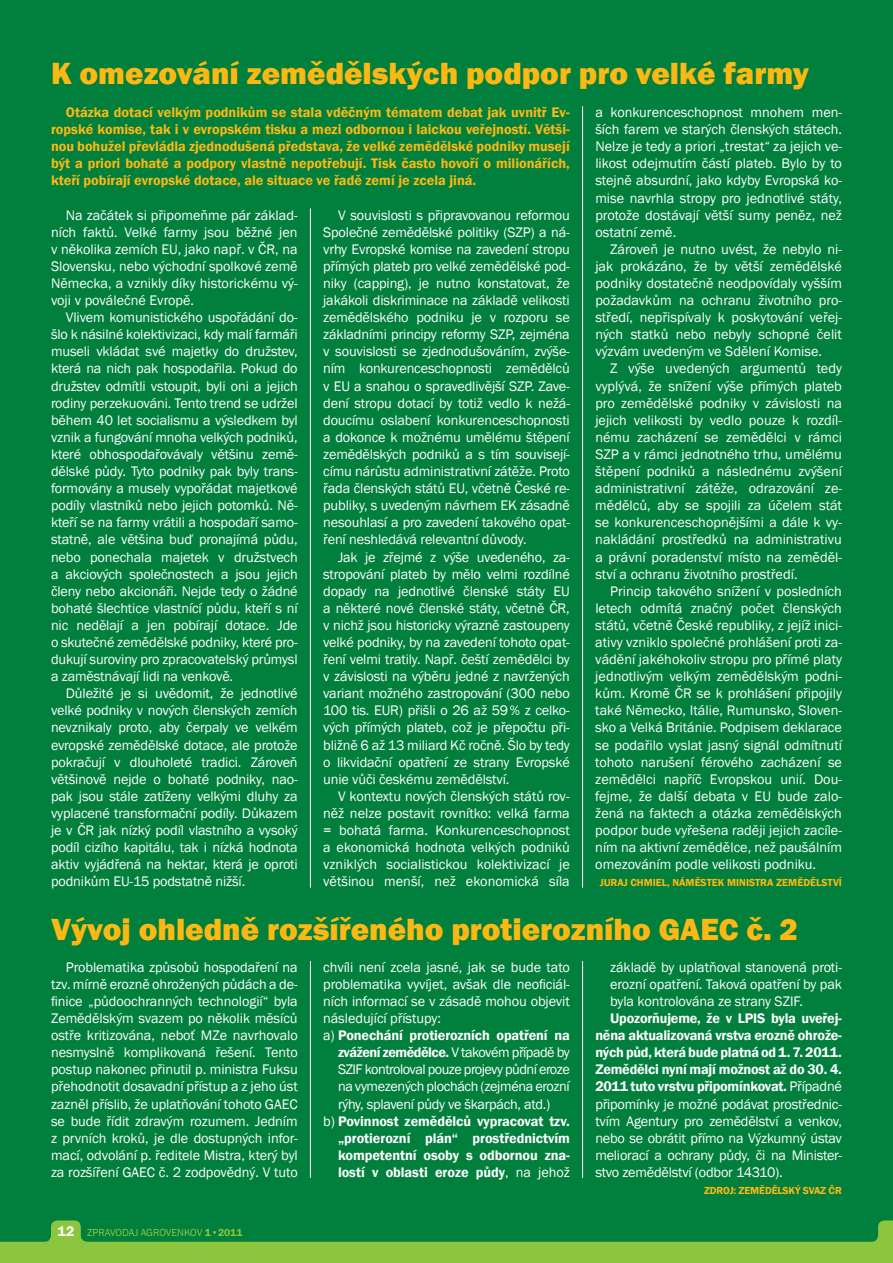
<style>
.page{position:relative;width:893px;height:1263px;background:#007f3d}
.page>*{position:absolute;margin:0;border:0;box-sizing:border-box;transform-origin:0 0}
.t1{font:800 31.5px "Franklin Gothic";color:#fdb813}
.t2{font:14.25px/17.1px "Franklin Gothic";letter-spacing:-.005em;color:#fff;text-align:justify}
.t3{font:600 14.25px/17.1px "Franklin Gothic";color:#fdb813;text-align:justify}
.t4{font:600 14.25px "Franklin Gothic";letter-spacing:-.005em;color:#fff}
.t5{font:14.25px "Franklin Gothic";letter-spacing:-.035em;color:#fff}
.t6{font:600 14.25px "Franklin Gothic";letter-spacing:-.035em;color:#fff}
.t7{font:14.25px "Franklin Gothic";letter-spacing:-.025em;color:#fff}
.t8{font:600 10.5px "Franklin Gothic";color:#fdb813}
.t9{font:10.5px "Franklin Gothic";color:#8cc63f}
.s1{font-weight:600;font-size:14.25px;color:#fff}
.s2{font-weight:600}
.s3{font-weight:400}
</style>
<div class="page">
<svg style="left:0;top:1220px;width:893px;height:43px"></svg>
<hr style="left:310px;top:208px;width:1px;height:680px;background:#fff">
<hr style="left:310px;top:961px;width:1px;height:217px;background:#fff">
<hr style="left:582px;top:106px;width:1px;height:782px;background:#fff">
<hr style="left:582px;top:961px;width:1px;height:217px;background:#fff">
<h1 class="t1" style="left:51px;top:55px;width:759px">K omezování zemědělských podpor pro velké farmy</h1>
<p class="t3" style="left:51px;top:103px;width:520px;text-indent:15px">Otázka dotací velkým podnikům se stala vděčným tématem debat jak uvnitř Ev&shy;ropské komise, tak i v evropském tisku a mezi odbornou i laickou veřejností. Větši&shy;nou bohužel převládla zjednodušená představa, že velké zemědělské podniky musejí být a priori bohaté a podpory vlastně nepotřebují. Tisk často hovoří o milionářích, kteří pobírají evropské dotace, ale situace ve řadě zemí je zcela jiná.</p>
<p class="t2" style="left:595px;top:103px;width:248px">a konkurenceschopnost mnohem men&shy;ších farem ve starých členských státech.<br>Nelze je tedy a priori „trestat“ za jejich ve&shy;likost odejmutím částí plateb. Bylo by to stejně absurdní, jako kdyby Evropská ko&shy;mise navrhla stropy pro jednotlivé státy, protože dostávají větší sumy peněz, než ostatní země.</p>
<p class="t2" style="left:595px;top:240px;width:248px;text-indent:15px">Zároveň je nutno uvést, že nebylo ni&shy;jak prokázáno, že by větší zemědělské podniky dostatečně neodpovídaly vyšším požadavkům na ochranu životního pro&shy;středí, nepřispívaly k poskytování veřej&shy;ných statků nebo nebyly schopné čelit výzvám uvedeným ve Sdělení Komise.</p>
<p class="t2" style="left:595px;top:360px;width:248px;text-indent:15px">Z výše uvedených argumentů tedy vyplývá, že snížení výše přímých plateb pro zemědělské podniky v závislosti na jejich velikosti by vedlo pouze k rozdíl&shy;nému zacházení se zemědělci v rámci SZP a v rámci jednotného trhu, umělému štěpení podniků a následnému zvýšení administrativní zátěže, odrazování ze&shy;mědělců, aby se spojili za účelem stát se konkurenceschopnějšími a dále k vy&shy;nakládání prostředků na administrativu a právní poradenství místo na zeměděl&shy;ství a ochranu životního prostředí.</p>
<p class="t2" style="left:595px;top:582px;width:248px;text-indent:15px">Princip takového snížení v posledních letech odmítá značný počet členských států, včetně České republiky, z jejíž inici&shy;ativy vzniklo společné prohlášení proti za&shy;vádění jakéhokoliv stropu pro přímé platy jednotlivým velkým zemědělským podni&shy;kům. Kromě ČR se k prohlášení připojily také Německo, Itálie, Rumunsko, Sloven&shy;sko a Velká Británie. Podpisem deklarace se podařilo vyslat jasný signál odmítnutí tohoto narušení férového zacházení se zemědělci napříč Evropskou unií. Dou&shy;fejme, že další debata v EU bude zalo&shy;žená na faktech a otázka zemědělských podpor bude vyřešena raději jejich zacíle&shy;ním na aktivní zemědělce, než paušálním omezováním podle velikosti podniku.</p>
<p class="t8" style="left:600px;top:877px;width:244px">JURAJ CHMIEL, NÁMĚSTEK MINISTRA ZEMĚDĚLSTVÍ</p>
<p class="t2" style="left:51px;top:206px;width:248px;text-indent:15px">Na začátek si připomeňme pár základ&shy;ních faktů. Velké farmy jsou běžné jen v několika zemích EU, jako např. v ČR, na Slovensku, nebo východní spolkové země Německa, a vznikly díky historickému vý&shy;voji v poválečné Evropě.</p>
<p class="t2" style="left:51px;top:309px;width:248px;text-indent:15px">Vlivem komunistického uspořádání do&shy;šlo k násilné kolektivizaci, kdy malí farmáři museli vkládat své majetky do družstev, která na nich pak hospodařila. Pokud do družstev odmítli vstoupit, byli oni a jejich rodiny perzekuováni. Tento trend se udržel během 40 let socialismu a výsledkem byl vznik a fungování mnoha velkých podniků, které obhospodařovávaly většinu země&shy;dělské půdy. Tyto podniky pak byly trans&shy;formovány a musely vypořádat majetkové podíly vlastníků nebo jejich potomků. Ně&shy;kteří se na farmy vrátili a hospodaří samo&shy;statně, ale většina buď pronajímá půdu, nebo ponechala majetek v družstvech a akciových společnostech a jsou jejich členy nebo akcionáři. Nejde tedy o žádné bohaté šlechtice vlastnící půdu, kteří s ní nic nedělají a jen pobírají dotace. Jde o skutečné zemědělské podniky, které pro&shy;dukují suroviny pro zpracovatelský průmysl a zaměstnávají lidi na venkově.</p>
<p class="t2" style="left:51px;top:685px;width:248px;text-indent:15px">Důležité je si uvědomit, že jednotlivé velké podniky v nových členských zemích nevznikaly proto, aby čerpaly ve velkém evropské zemědělské dotace, ale protože pokračují v dlouholeté tradici. Zároveň většinově nejde o bohaté podniky, nao&shy;pak jsou stále zatíženy velkými dluhy za vyplacené transformační podíly. Důkazem je v ČR jak nízký podíl vlastního a vysoký podíl cizího kapitálu, tak i nízká hodnota aktiv vyjádřená na hektar, která je oproti podnikům EU-15 podstatně nižší.</p>
<p class="t2" style="left:323px;top:206px;width:248px;text-indent:15px">V souvislosti s připravovanou reformou Společné zemědělské politiky (SZP) a ná&shy;vrhy Evropské komise na zavedení stropu přímých plateb pro velké zemědělské pod&shy;niky (capping), je nutno konstatovat, že jakákoli diskriminace na základě velikosti zemědělského podniku je v rozporu se základními principy reformy SZP, zejména v souvislosti se zjednodušováním, zvýše&shy;ním konkurenceschopnosti zemědělců v EU a snahou o spravedlivější SZP. Zave&shy;dení stropu dotací by totiž vedlo k nežá&shy;doucímu oslabení konkurenceschopnosti a dokonce k možnému umělému štěpení zemědělských podniků a s tím souvisejí&shy;címu nárůstu administrativní zátěže. Proto řada členských států EU, včetně České re&shy;publiky, s uvedeným návrhem EK zásadně nesouhlasí a pro zavedení takového opat&shy;ření neshledává relevantní důvody.</p>
<p class="t2" style="left:323px;top:548px;width:248px;text-indent:15px">Jak je zřejmé z výše uvedeného, za&shy;stropování plateb by mělo velmi rozdílné dopady na jednotlivé členské státy EU a některé nové členské státy, včetně ČR, v nichž jsou historicky výrazně zastoupeny velké podniky, by na zavedení tohoto opat&shy;ření velmi tratily. Např. čeští zemědělci by v závislosti na výběru jedné z navržených variant možného zastropování (300 nebo 100 tis. EUR) přišli o 26 až 59 % z celko&shy;vých přímých plateb, což je přepočtu při&shy;bližně 6 až 13 miliard Kč ročně. Šlo by tedy o likvidační opatření ze strany Evropské unie vůči českému zemědělství.</p>
<p class="t2" style="left:323px;top:787px;width:248px;text-indent:15px">V kontextu nových členských států rov&shy;něž nelze postavit rovnítko: velká farma = bohatá farma. Konkurenceschopnost a ekonomická hodnota velkých podniků vzniklých socialistickou kolektivizací je většinou menší, než ekonomická síla</p>
<h1 class="t1" style="left:51px;top:911px;width:748px">Vývoj ohledně rozšířeného protierozního GAEC č. 2</h1>
<p class="t2" style="left:51px;top:958px;width:248px;text-indent:15px">Problematika způsobů hospodaření na tzv. mírně erozně ohrožených půdách a de&shy;finice „půdoochranných technologií“ byla Zemědělským svazem po několik měsíců ostře kritizována, neboť MZe navrhovalo nesmyslně komplikovaná řešení. Tento postup nakonec přinutil p. ministra Fuksu přehodnotit dosavadní přístup a z jeho úst zazněl příslib, že uplatňování tohoto GAEC se bude řídit zdravým rozumem. Jedním z prvních kroků, je dle dostupných infor&shy;mací, odvolání p. ředitele Mistra, který byl za rozšíření GAEC č. 2 zodpovědný. V tuto</p>
<p class="t9" style="left:57px;top:1226px;width:187px"><span class="s1">12</span> ZPRAVODAJ AGROVENKOV <span class="s2">1•2011</span></p>
<p class="t2" style="left:323px;top:958px;width:248px">chvíli není zcela jasné, jak se bude tato</p>
<p class="t2" style="left:323px;top:975px;width:248px">problematika vyvíjet, avšak dle neoficiál-</p>
<p class="t2" style="left:323px;top:992px;width:248px">ních informací se v zásadě mohou objevit</p>
<p class="t2" style="left:323px;top:1009px;width:119px">následující přístupy:</p>
<p class="t4" style="left:323px;top:1027px;width:248px"><span class="s3">a)</span> Ponechání protierozních opatření na</p>
<p class="t6" style="left:338px;top:1044px;width:233px">zvážení zemědělce. <span class="s3">V takovém případě by</span></p>
<p class="t5" style="left:338px;top:1061px;width:233px">SZIF kontroloval pouze projevy půdní eroze</p>
<p class="t7" style="left:338px;top:1078px;width:233px">na vymezených plochách (zejména erozní</p>
<p class="t2" style="left:338px;top:1095px;width:214px">rýhy, splavení půdy ve škarpách, atd.)</p>
<p class="t4" style="left:323px;top:1112px;width:248px"><span class="s3">b)</span> Povinnost zemědělců vypracovat tzv.</p>
<p class="t4" style="left:338px;top:1130px;width:233px">„protierozní plán“ prostřednictvím</p>
<p class="t4" style="left:338px;top:1147px;width:233px">kompetentní osoby s odbornou zna-</p>
<p class="t4" style="left:338px;top:1164px;width:233px">lostí v oblasti eroze půdy<span class="s3">, na jehož</span></p>
<p class="t2" style="left:610px;top:958px;width:233px">základě by uplatňoval stanovená proti&shy;erozní opatření. Taková opatření by pak byla kontrolována ze strany SZIF.</p>
<p class="t2" style="left:595px;top:1009px;width:248px;text-indent:15px"><span class="s2">Upozorňujeme, že v LPIS byla uveřej&shy;něna aktualizovaná vrstva erozně ohrože&shy;ných půd, která bude platná od 1. 7. 2011.<br>Zemědělci nyní mají možnost až do 30. 4.<br>2011 tuto vrstvu připomínkovat.</span> Případné připomínky je možné podávat prostřednic&shy;tvím Agentury pro zemědělství a venkov, nebo se obrátit přímo na Výzkumný ústav meliorací a ochrany půdy, či na Minister&shy;stvo zemědělství (odbor 14310).</p>
<p class="t8" style="left:704px;top:1184px;width:139px">ZDROJ: ZEMĚDĚLSKÝ SVAZ ČR</p>
</div>
